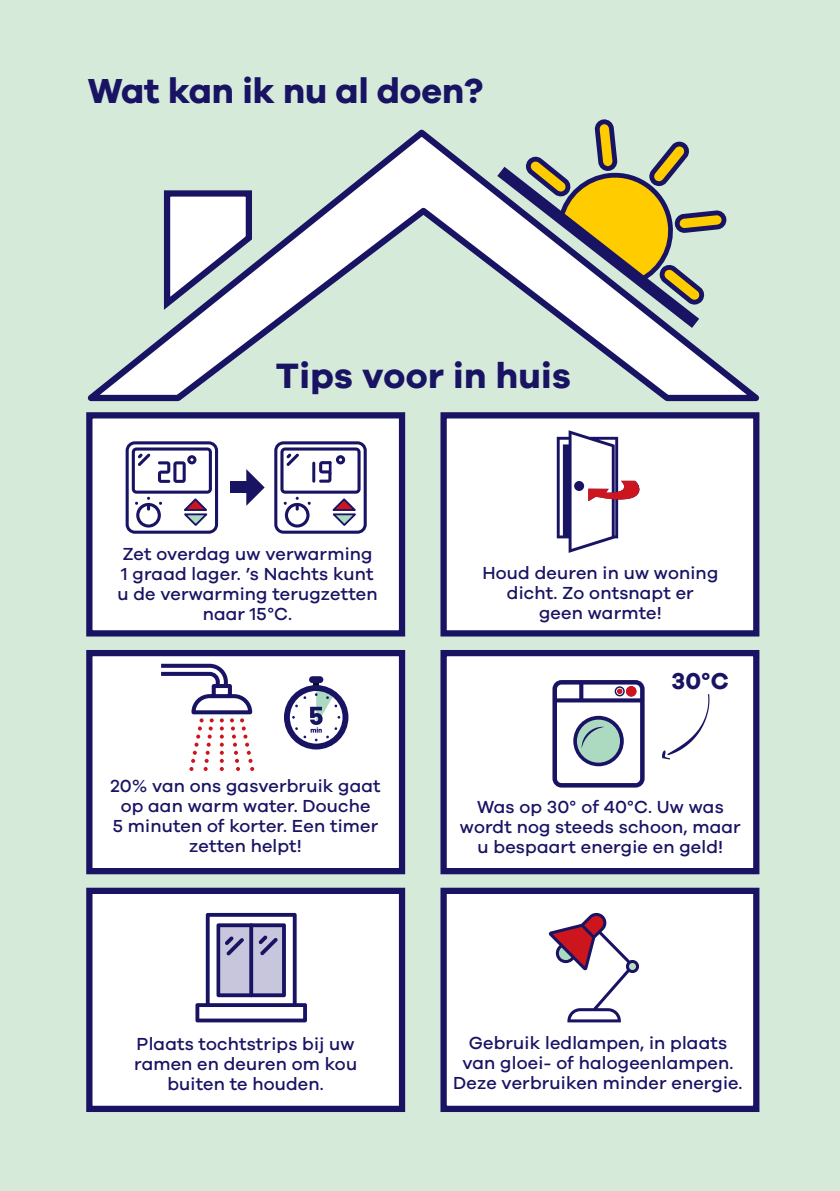
<style>
.page{position:relative;width:840px;height:1191px;background:#fff}
.page>*{position:absolute;margin:0;border:0;box-sizing:border-box;transform-origin:0 0}
.t1{font:700 36.4px "Galano Grotesque";letter-spacing:.01em;color:#191364}
.t2{font:700 35.8px "Galano Grotesque";color:#191364}
.Subkop{font:700 23.6px "Galano Grotesque";color:#191364}
.t3{font:500 18px/20px "Galano Grotesque";letter-spacing:.01em;color:#191364;text-align:center}
</style>
<div class="page">
<div style="left:0;top:0;width:839px;height:1191px;background:#d6eada"></div>
<div style="left:86px;top:412px;width:319px;height:224px;background:#fff;border:6px solid #191364"></div>
<div style="left:86px;top:650px;width:319px;height:224px;background:#fff;border:6px solid #191364"></div>
<div style="left:86px;top:887px;width:319px;height:225px;background:#fff;border:6px solid #191364"></div>
<div style="left:440px;top:412px;width:319px;height:224px;background:#fff;border:6px solid #191364"></div>
<div style="left:440px;top:650px;width:319px;height:224px;background:#fff;border:6px solid #191364"></div>
<div style="left:440px;top:887px;width:319px;height:225px;background:#fff;border:6px solid #191364"></div>
<svg style="left:87px;top:125px;width:672px;height:277px"></svg>
<svg style="left:161px;top:663px;width:187px;height:108px"></svg>
<svg style="left:662px;top:694px;width:47px;height:65px"></svg>
<svg style="left:125px;top:441px;width:93px;height:93px"></svg>
<svg style="left:274px;top:441px;width:92px;height:93px"></svg>
<svg style="left:246px;top:469px;width:18px;height:37px"></svg>
<div style="left:230px;top:481px;width:22px;height:12px;background:#191364"></div>
<hr style="left:312px;top:463px;width:3px;height:18px;background:#191364">
<svg style="left:556px;top:430px;width:84px;height:123px"></svg>
<svg style="left:195px;top:913px;width:112px;height:109px"></svg>
<svg style="left:249px;top:923px;width:4px;height:74px"></svg>
<svg style="left:548px;top:913px;width:90px;height:109px"></svg>
<svg style="left:552px;top:680px;width:92px;height:107px"></svg>
<p class="t2" style="left:88px;top:68px;width:396px">Wat kan ik nu al doen?</p>
<p class="t1" style="left:276px;top:353px;width:296px">Tips voor in huis</p>
<p class="t3" style="left:121px;top:543px;width:254px;text-align:left">Zet overdag uw verwarming<br>1 graad lager. ’s Nachts kunt</p>
<p class="t3" style="left:117px;top:583px;width:261px">u de verwarming terugzetten naar 15°C.</p>
<p class="t3" style="left:110px;top:775px;width:271px">20% van ons gasverbruik gaat op aan warm water. Douche<br>5 minuten of korter. Een timer zetten helpt!</p>
<p class="t3" style="left:482px;top:562px;width:237px">Houd deuren in uw woning dicht. Zo ontsnapt er<br>geen warmte!</p>
<p class="Subkop" style="left:671px;top:666px;width:59px">30°C</p>
<p class="t3" style="left:459px;top:796px;width:282px">Was op 30° of 40°C. Uw was wordt nog steeds schoon, maar u bespaart energie en geld!</p>
<p class="t3" style="left:134px;top:1033px;width:224px">Plaats tochtstrips bij uw ramen en deuren om kou buiten te houden.</p>
<p class="t3" style="left:453px;top:1032px;width:290px">Gebruik ledlampen, in plaats van gloei- of halogeenlampen.<br>Deze verbruiken minder energie.</p>
</div>
